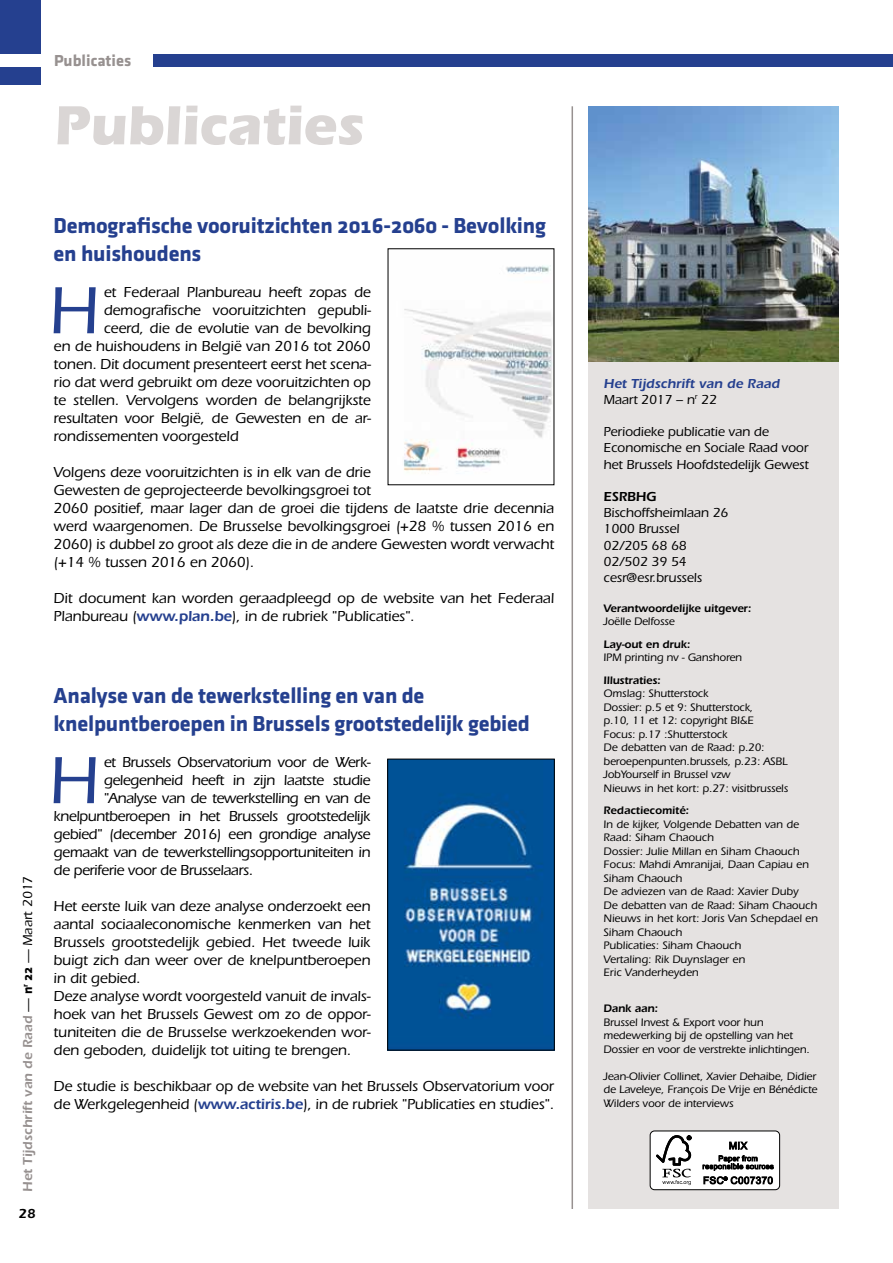
<style>
.page{position:relative;width:893px;height:1263px;background:#fff}
.page>*{position:absolute;margin:0;border:0;box-sizing:border-box;transform-origin:0 0}
.t1{font:500 69px "ITC Eras Std";color:#25408f}
.t2{font:700 57px "ITC Eras Std";letter-spacing:-.01em;color:#dad6d5}
.t3{font:22.5px/28.5px "Klavika Bold Bold OSTF";letter-spacing:-.01em;color:#25408f}
.t4{font:16.5px "Klavika Bold Bold OSTF";color:#979190}
.t5{font:500 15px/18px "ITC Eras Std";letter-spacing:-.01em;color:#000}
.t6{font:500 15px "ITC Eras Std";letter-spacing:-.03em;color:#000}
.t7{font:500 13.5px/16.2px "ITC Eras Std";letter-spacing:-.01em;color:#000}
.t8{font:600 13.5px "ITC Eras Std";color:#979190}
.t9{font:600 13.5px/16.2px "ITC Eras Std";color:#25408f}
.t10{font:600 13.5px "ITC Eras Std";letter-spacing:-.01em;color:#000}
.t11{font:500 11.25px/13.5px "ITC Eras Std";letter-spacing:-.01em;color:#000}
.t12{font:600 11.25px "ITC Eras Std";letter-spacing:-.01em;color:#000}
.s1{font-weight:600;color:#25408f}
.s2{font-weight:500;color:#000}
.s3{font-family:"Klavika Bold Bold OSTF";font-weight:400;color:#000}
</style>
<div class="page">
<div style="left:0;top:0;width:41px;height:85px;background:#25408f"></div>
<div style="left:0;top:54px;width:41px;height:13px;background:#fff"></div>
<div style="left:153px;top:54px;width:740px;height:13px;background:#25408f"></div>
<div style="left:589px;top:361px;width:250px;height:848px;background:#e5e2e1"></div>
<img style="left:589px;top:106px;width:250px;height:255px">
<hr style="left:571px;top:106px;width:2px;height:1103px;background:#979190">
<div style="left:650px;top:1131px;width:130px;height:59px;background:#fff;border-radius:4px"></div>
<div style="left:650px;top:1130px;width:130px;height:60px;border:1px solid #000;border-radius:4px"></div>
<svg style="left:656px;top:1135px;width:35px;height:50px"></svg>
<svg style="left:703px;top:1141px;width:71px;height:43px"></svg>
<img style="left:403px;top:265px;width:149px;height:209px">
<img style="left:389px;top:761px;width:164px;height:287px">
<div style="left:387px;top:759px;width:168px;height:291px;border:1px solid #000"></div>
<p class="t4" style="left:54px;top:51px;width:79px">Publicaties</p>
<h2 class="t2" style="left:54px;top:92px;width:312px">Publicaties</h2>
<h3 class="t3" style="left:54px;top:211px;width:494px">Demografische vooruitzichten 2016-2060 - Bevolking en huishoudens</h3>
<h1 class="t1" style="left:48px;top:272px;width:52px">H</h1>
<p class="t5" style="left:104px;top:283px;width:269px">et Federaal Planbureau heeft zopas de</p>
<p class="t5" style="left:104px;top:301px;width:269px">demografische vooruitzichten gepubli-</p>
<p class="t5" style="left:104px;top:319px;width:269px">ceerd, die de evolutie van de bevolking</p>
<p class="t5" style="left:54px;top:337px;width:319px">en de huishoudens in België van 2016 tot 2060</p>
<p class="t5" style="left:54px;top:355px;width:319px">tonen. Dit document presenteert eerst het scena-</p>
<p class="t5" style="left:54px;top:373px;width:319px">rio dat werd gebruikt om deze vooruitzichten op</p>
<p class="t5" style="left:54px;top:391px;width:319px">te stellen. Vervolgens worden de belangrijkste</p>
<p class="t5" style="left:54px;top:409px;width:319px">resultaten voor België, de Gewesten en de ar-</p>
<p class="t5" style="left:54px;top:427px;width:187px">rondissementen voorgesteld</p>
<p class="t5" style="left:54px;top:463px;width:502px">Volgens deze vooruitzichten is in elk van de drie<br>Gewesten de geprojecteerde bevolkingsgroei tot<br>2060 positief, maar lager dan de groei die tijdens de laatste drie decennia werd waargenomen. De Brusselse bevolkingsgroei (+28 % tussen 2016 en 2060) is dubbel zo groot als deze die in de andere Gewesten wordt verwacht (+14 % tussen 2016 en 2060).</p>
<p class="t5" style="left:54px;top:589px;width:502px">Dit document kan worden geraadpleegd op de website van het Federaal<br>Planbureau (<span class="s1">www.plan.be</span>), in de rubriek "Publicaties".</p>
<p class="t8" style="left:20px;top:1192px;width:318px;rotate:-90deg">Het Tijdschrift van de Raad <span class="s2">—</span> <span class="s3">n</span><sup>r</sup> <span class="s3">22</span> <span class="s2">— Maart 2017</span></p>
<p class="t10" style="left:18px;top:1206px;width:19px">28</p>
<h3 class="t3" style="left:54px;top:681px;width:478px">Analyse van de tewerkstelling en van de knelpuntberoepen in Brussels grootstedelijk gebied</h3>
<h1 class="t1" style="left:48px;top:742px;width:52px">H</h1>
<p class="t6" style="left:104px;top:754px;width:268px">et Brussels Observatorium voor de Werk-</p>
<p class="t6" style="left:104px;top:772px;width:268px">gelegenheid heeft in zijn laatste studie</p>
<p class="t6" style="left:104px;top:790px;width:268px">"Analyse van de tewerkstelling en van de</p>
<p class="t6" style="left:54px;top:808px;width:318px">knelpuntberoepen in het Brussels grootstedelijk</p>
<p class="t6" style="left:54px;top:826px;width:318px">gebied" (december 2016) een grondige analyse</p>
<p class="t6" style="left:54px;top:844px;width:318px">gemaakt van de tewerkstellingsopportuniteiten in</p>
<p class="t6" style="left:54px;top:862px;width:201px">de periferie voor de Brusselaars.</p>
<p class="t5" style="left:54px;top:897px;width:318px">Het eerste luik van deze analyse onderzoekt een aantal sociaaleconomische kenmerken van het Brussels grootstedelijk gebied. Het tweede luik buigt zich dan weer over de knelpuntberoepen in dit gebied.<br>Deze analyse wordt voorgesteld vanuit de invals&shy;hoek van het Brussels Gewest om zo de oppor&shy;tuniteiten die de Brusselse werkzoekenden wor&shy;den geboden, duidelijk tot uiting te brengen.</p>
<p class="t5" style="left:54px;top:1077px;width:502px">De studie is beschikbaar op de website van het Brussels Observatorium voor de Werkgelegenheid (<span class="s1">www.actiris.be</span>), in de rubriek "Publicaties en studies".</p>
<p class="t9" style="left:603px;top:375px;width:179px">Het Tijdschrift van de Raad<br><span class="s2">Maart 2017 – n</span><sup>r</sup> <span class="s2">22</span></p>
<p class="t7" style="left:603px;top:424px;width:207px">Periodieke publicatie van de<br>Economische en Sociale Raad voor het Brussels Hoofdstedelijk Gewest</p>
<p class="t10" style="left:603px;top:489px;width:54px">ESRBHG</p>
<p class="t7" style="left:603px;top:505px;width:126px">Bischoffsheimlaan 26<br>1000 Brussel<br>02/205 68 68<br>02/502 39 54 cesr@esr.brussels</p>
<p class="t12" style="left:603px;top:601px;width:149px">Verantwoordelijke uitgever:</p>
<p class="t11" style="left:603px;top:615px;width:73px">Joëlle Delfosse</p>
<p class="t12" style="left:603px;top:637px;width:88px">Lay-out en druk:</p>
<p class="t11" style="left:603px;top:651px;width:140px">IPM printing nv - Ganshoren</p>
<p class="t12" style="left:603px;top:673px;width:59px">Illustraties:</p>
<p class="t11" style="left:603px;top:687px;width:186px">Omslag: Shutterstock<br>Dossier: p.5 et 9: Shutterstock,<br>p.10, 11 et 12: copyright BI&amp;E<br>Focus: p.17 :Shutterstock<br>De debatten van de Raad: p.20: beroepenpunten.brussels, p.23: ASBL<br>JobYourself in Brussel vzw<br>Nieuws in het kort: p.27: visitbrussels</p>
<p class="t12" style="left:603px;top:804px;width:87px">Redactiecomité:</p>
<p class="t11" style="left:603px;top:817px;width:216px">In de kijker, Volgende Debatten van de<br>Raad: Siham Chaouch<br>Dossier: Julie Millan en Siham Chaouch<br>Focus: Mahdi Amranijai, Daan Capiau en<br>Siham Chaouch<br>De adviezen van de Raad: Xavier Duby<br>De debatten van de Raad: Siham Chaouch<br>Nieuws in het kort: Joris Van Schepdael en<br>Siham Chaouch<br>Publicaties: Siham Chaouch<br>Vertaling: Rik Duynslager en<br>Eric Vanderheyden</p>
<p class="t12" style="left:603px;top:1002px;width:56px">Dank aan:</p>
<p class="t11" style="left:603px;top:1015px;width:208px">Brussel Invest &amp; Export voor hun medewerking bij de opstelling van het<br>Dossier en voor de verstrekte inlichtingen.</p>
<p class="t11" style="left:603px;top:1069px;width:215px;text-align:justify">Jean-Olivier Collinet, Xavier Dehaibe, Didier de Laveleye, François De Vrije en Bénédicte Wilders voor de interviews</p>
</div>
